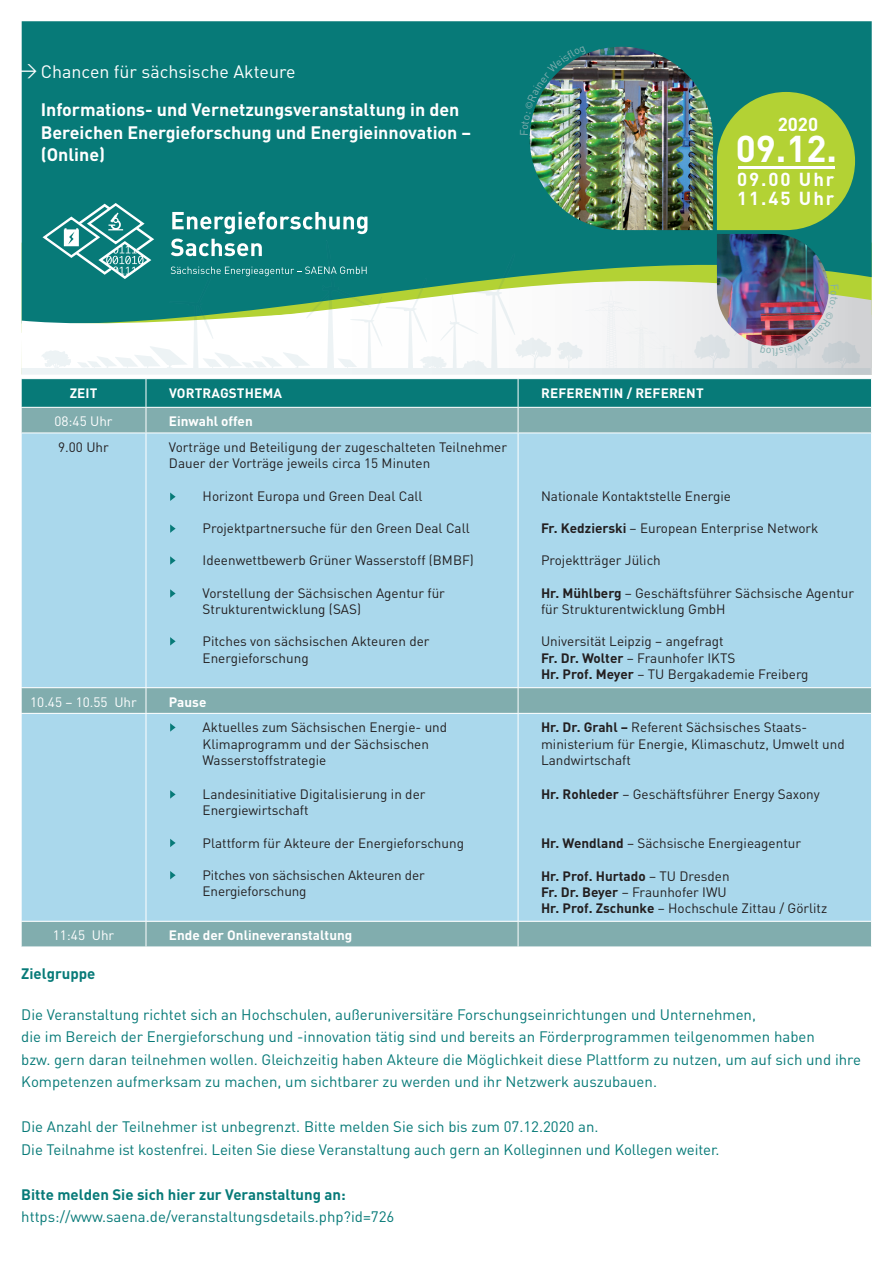
<style>
.page{position:relative;width:893px;height:1263px;background:#fff}
.page>*{position:absolute;margin:0;border:0;box-sizing:border-box;transform-origin:0 0}
.t1{font:700 36.9px "DIN Pro";color:#fff}
.t2{font:700 18.6px "DIN Pro";letter-spacing:.105em;color:#fff}
.t3{font:700 17.85px "DIN Pro";color:#fff}
.t4{font:17.85px "DIN Pro";color:#fff}
.t5{font:15px/22.5px "DIN Pro";color:#077a78}
.t6{font:700 15px "DIN Pro";color:#077a78}
.t7{font:13.5px/16.2px "DIN Pro";color:#231f20}
.t8{font:700 13.5px "DIN Pro";letter-spacing:.01em;color:#fff}
.t9{font:13.5px "DIN Pro";color:#fff}
.t10{font:700 13.5px "DIN Pro";color:#231f20}
.s1{font-weight:700}
.s2{font-weight:400}
</style>
<div class="page">
<div style="left:22px;top:922px;width:849px;height:24px;background:#81adae"></div>
<div style="left:22px;top:434px;width:849px;height:487px;background:#aad8ec"></div>
<hr style="left:146px;top:433px;width:1px;height:254px;background:#fff">
<hr style="left:518px;top:433px;width:1px;height:254px;background:#fff">
<hr style="left:21px;top:687px;width:125px;height:1px;background:#fff">
<svg style="left:21px;top:688px;width:1px;height:25px"></svg>
<hr style="left:146px;top:687px;width:372px;height:1px;background:#fff">
<svg style="left:146px;top:688px;width:1px;height:25px"></svg>
<hr style="left:518px;top:687px;width:354px;height:1px;background:#fff">
<svg style="left:518px;top:688px;width:1px;height:25px"></svg>
<hr style="left:21px;top:713px;width:125px;height:1px;background:#fff">
<hr style="left:146px;top:713px;width:372px;height:1px;background:#fff">
<hr style="left:146px;top:714px;width:1px;height:207px;background:#fff">
<hr style="left:518px;top:713px;width:354px;height:1px;background:#fff">
<hr style="left:518px;top:714px;width:1px;height:207px;background:#fff">
<svg style="left:21px;top:922px;width:1px;height:24px"></svg>
<svg style="left:146px;top:922px;width:1px;height:24px"></svg>
<svg style="left:518px;top:922px;width:1px;height:24px"></svg>
<div style="left:22px;top:21px;width:850px;height:25px;background:#077a78"></div>
<svg style="left:170px;top:492px;width:6px;height:9px"></svg>
<svg style="left:170px;top:524px;width:6px;height:9px"></svg>
<svg style="left:170px;top:556px;width:6px;height:9px"></svg>
<svg style="left:170px;top:589px;width:6px;height:9px"></svg>
<svg style="left:170px;top:637px;width:6px;height:8px"></svg>
<svg style="left:170px;top:723px;width:6px;height:9px"></svg>
<svg style="left:170px;top:790px;width:6px;height:9px"></svg>
<svg style="left:170px;top:839px;width:6px;height:8px"></svg>
<svg style="left:170px;top:871px;width:6px;height:8px"></svg>
<svg style="left:21px;top:46px;width:851px;height:387px;background:#569c8f"></svg>
<p class="t4" style="left:19px;top:59px;width:278px">→ Chancen für sächsische Akteure</p>
<p class="t3" style="left:41px;top:98px;width:420px">I nformations- und Vernetzungsveranstaltung in den</p>
<p class="t3" style="left:41px;top:120px;width:432px">Bereichen Energieforschung und Energieinnovation –</p>
<p class="t3" style="left:41px;top:143px;width:66px">(Online)</p>
<p class="t2" style="left:778px;top:112px;width:42px">2020</p>
<p class="t1" style="left:736px;top:123px;width:103px">09.12.</p>
<p class="t2" style="left:737px;top:167px;width:99px">09.00 Uhr</p>
<p class="t2" style="left:737px;top:185px;width:99px">11.45 Uhr</p>
<p class="t8" style="left:70px;top:384px;width:29px">zeit</p>
<p class="t8" style="left:169px;top:384px;width:115px">vortragsthema</p>
<p class="t8" style="left:541px;top:384px;width:164px">Referentin / Referent</p>
<p class="t9" style="left:55px;top:412px;width:60px">08:45 Uhr</p>
<p class="t8" style="left:169px;top:412px;width:85px">Einwahl offen</p>
<p class="t7" style="left:58px;top:438px;width:52px">9.00 Uhr</p>
<p class="t7" style="left:169px;top:438px;width:340px">Vorträge und Beteiligung der zugeschalteten Teilnehmer</p>
<p class="t7" style="left:169px;top:455px;width:263px">Dauer der Vorträge jeweils circa 15 Minuten</p>
<p class="t7" style="left:203px;top:487px;width:221px">Horizont Europa und Green Deal Call</p>
<p class="t7" style="left:203px;top:519px;width:269px">Projektpartnersuche für den Green Deal Call</p>
<p class="t7" style="left:203px;top:552px;width:273px">Ideenwettbewerb Grüner Wasserstoff (BMBF)</p>
<p class="t7" style="left:203px;top:584px;width:244px">Vorstellung der Sächsischen Agentur für</p>
<p class="t7" style="left:203px;top:600px;width:160px">Strukturentwicklung (SAS)</p>
<p class="t7" style="left:203px;top:633px;width:228px">Pitches von sächsischen Akteuren der</p>
<p class="t7" style="left:203px;top:649px;width:108px">Energieforschung</p>
<p class="t7" style="left:541px;top:487px;width:191px">Nationale Kontaktstelle Energie</p>
<p class="t7" style="left:541px;top:519px;width:279px"><span class="s1">Fr. Kedzierski</span> – European Enterprise Network</p>
<p class="t7" style="left:541px;top:552px;width:121px">Projektträger Jülich</p>
<p class="t7" style="left:541px;top:584px;width:315px"><span class="s1">Hr. Mühlberg</span> – Geschäftsführer Sächsische Agentur für Strukturentwicklung GmbH</p>
<p class="t7" style="left:541px;top:633px;width:184px">Universität Leipzig – angefragt</p>
<p class="t7" style="left:541px;top:649px;width:196px"><span class="s1">Fr. Dr. Wolter</span> – Fraunhofer IKTS</p>
<p class="t7" style="left:541px;top:665px;width:269px"><span class="s1">Hr. Prof. Meyer</span> – TU Bergakademie Freiberg</p>
<p class="t9" style="left:30px;top:693px;width:108px">10.45 – 10.55 Uhr</p>
<p class="t8" style="left:169px;top:693px;width:39px">Pause</p>
<p class="t7" style="left:203px;top:719px;width:246px">Aktuelles zum Sächsischen Energie- und</p>
<p class="t7" style="left:203px;top:735px;width:228px">Klimaprogramm und der Sächsischen</p>
<p class="t7" style="left:203px;top:751px;width:125px">Wasserstoffstrategie</p>
<p class="t7" style="left:203px;top:785px;width:224px">Landesinitiative Digitalisierung in der</p>
<p class="t7" style="left:203px;top:802px;width:107px">Energiewirtschaft</p>
<p class="t7" style="left:203px;top:834px;width:263px">Plattform für Akteure der Energieforschung</p>
<p class="t7" style="left:202px;top:866px;width:224px">Pitches von sächsischen Akteuren der</p>
<p class="t7" style="left:203px;top:883px;width:106px">Energieforschung</p>
<p class="t9" style="left:53px;top:926px;width:63px">11:45 Uhr</p>
<p class="t8" style="left:169px;top:926px;width:185px">Ende der Onlineveranstaltung</p>
<p class="t7" style="left:541px;top:719px;width:268px"><span class="s1">H r. Dr. Grahl –</span> Referent Sächsisches Staats-</p>
<p class="t7" style="left:541px;top:735px;width:305px">ministerium für Energie, Klimaschutz, Umwelt und<br>Landwirtschaft</p>
<p class="t7" style="left:541px;top:785px;width:280px"><span class="s1">H r. Rohleder</span> – Geschäftsführer Energy Saxony</p>
<p class="t7" style="left:541px;top:835px;width:262px"><span class="s1">Hr. Wendland</span> – Sächsische Energieagentur</p>
<p class="t10" style="left:541px;top:867px;width:190px">H r. Prof. H urtado <span class="s2">– TU Dresden</span></p>
<p class="t7" style="left:541px;top:883px;width:187px"><span class="s1">Fr. Dr. Beyer</span> – Fraunhofer IWU</p>
<p class="t7" style="left:541px;top:899px;width:288px"><span class="s1">H r. Prof. Zschunke</span> – Hochschule Zittau / Görlitz</p>
<p class="t6" style="left:21px;top:963px;width:76px">Zielgruppe</p>
<p class="t5" style="left:21px;top:1002px;width:736px">Die Veranstaltung richtet sich an Hochschulen, außeruniversitäre Forschungseinrichtungen und Unternehmen,</p>
<p class="t5" style="left:21px;top:1025px;width:795px">die im Bereich der Energieforschung und -innovation tätig sind und bereits an Förderprogrammen teilgenommen haben</p>
<p class="t5" style="left:21px;top:1047px;width:841px">bzw. gern daran teilnehmen wollen. Gleichzeitig haben Akteure die Möglichkeit diese Plattform zu nutzen, um auf sich und ihre<br>Kompetenzen aufmerksam zu machen, um sichtbarer zu werden und ihr Netzwerk auszubauen.</p>
<p class="t5" style="left:21px;top:1115px;width:579px">Die Anzahl der Teilnehmer ist unbegrenzt. Bitte melden Sie sich bis zum 07.12.2020 an.</p>
<p class="t5" style="left:21px;top:1137px;width:700px">Die Teilnahme ist kostenfrei. Leiten Sie diese Veranstaltung auch gern an Kolleginnen und Kollegen weiter.</p>
<p class="t6" style="left:21px;top:1184px;width:326px">Bitte melden Sie sich hier zur Veranstaltung an:</p>
<p class="t5" style="left:21px;top:1205px;width:375px">https://www.saena.de/veranstaltungsdetails.php?id=726</p>
</div>
